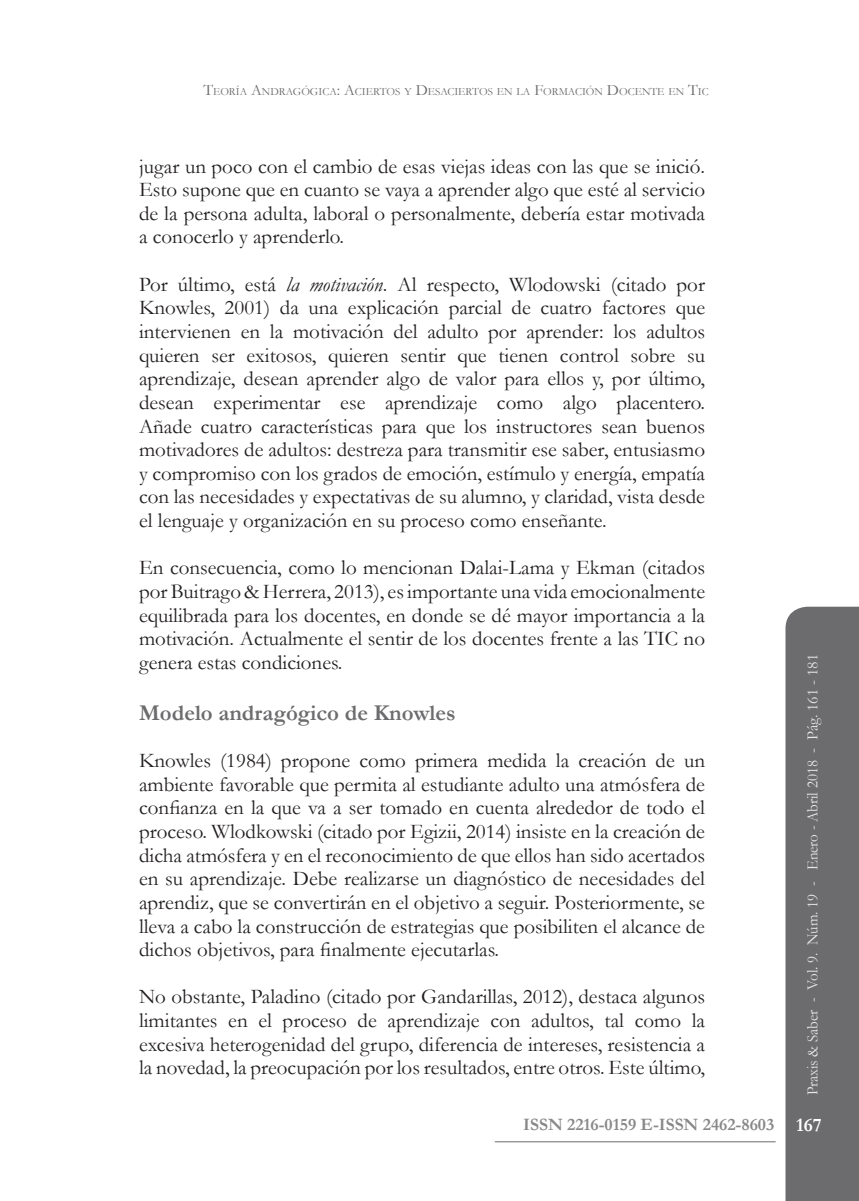
<style>
.page{position:relative;width:859px;height:1201px;background:#fff}
.page>*{position:absolute;margin:0;border:0;box-sizing:border-box;transform-origin:0 0}
.t1{font:700 22.75px "Garamond";color:#6c6c6e}
.t2{font:21px/23.6px "Garamond";color:#231f20;text-align:justify}
.t3{font:700 19.25px "Garamond";color:#fff}
.t4{font:700 17.5px "Garamond";color:#888}
.t5{font:15.75px "Garamond";color:#e6e7e9;scale:.95 1}
.t6{font:11.03px "Garamond";color:#6c6c6e}
.s1{font-size:15.75px}
.s2{font-style:italic}
</style>
<div class="page">
<div style="left:785px;top:606px;width:73px;height:594px;background:#6c6c6e"></div>
<hr style="left:494px;top:1141px;width:281px;height:1px;background:#6c6c6e">
<p class="t6" style="left:203px;top:84px;width:506px"><span class="s1">T</span>EORÍA <span class="s1">A</span>NDRAGÓGICA<span class="s1">: A</span>CIERTOS Y <span class="s1">D</span>ESACIERTOS EN LA <span class="s1">F</span>ORMACIÓN <span class="s1">D</span>OCENTE EN <span class="s1">T</span>IC</p>
<p class="t2" style="left:139px;top:154px;width:567px">jugar un poco con el cambio de esas viejas ideas con las que se inició.<br>Esto supone que en cuanto se vaya a aprender algo que esté al servicio de la persona adulta, laboral o personalmente, debería estar motivada a conocerlo y aprenderlo.</p>
<p class="t2" style="left:139px;top:272px;width:567px">Por último, está <span class="s2">la motivación</span>. Al respecto, Wlodowski (citado por Knowles, 2001) da una explicación parcial de cuatro factores que intervienen en la motivación del adulto por aprender: los adultos quieren ser exitosos, quieren sentir que tienen control sobre su aprendizaje, desean aprender algo de valor para ellos y, por último, desean experimentar ese aprendizaje como algo placentero.<br>Añade cuatro características para que los instructores sean buenos motivadores de adultos: destreza para transmitir ese saber, entusiasmo y compromiso con los grados de emoción, estímulo y energía, empatía con las necesidades y expectativas de su alumno, y claridad, vista desde el lenguaje y organización en su proceso como enseñante.</p>
<p class="t2" style="left:139px;top:555px;width:567px">En consecuencia, como lo mencionan Dalai-Lama y Ekman (citados por Buitrago &amp; Herrera, 2013), es importante una vida emocionalmente equilibrada para los docentes, en donde se dé mayor importancia a la motivación. Actualmente el sentir de los docentes frente a las TIC no genera estas condiciones.</p>
<p class="t1" style="left:139px;top:697px;width:318px">Modelo andragógico de Knowles</p>
<p class="t2" style="left:139px;top:748px;width:567px">Knowles (1984) propone como primera medida la creación de un ambiente favorable que permita al estudiante adulto una atmósfera de confianza en la que va a ser tomado en cuenta alrededor de todo el proceso. Wlodkowski (citado por Egizii, 2014) insiste en la creación de dicha atmósfera y en el reconocimiento de que ellos han sido acertados en su aprendizaje. Debe realizarse un diagnóstico de necesidades del aprendiz, que se convertirán en el objetivo a seguir. Posteriormente, se lleva a cabo la construcción de estrategias que posibiliten el alcance de dichos objetivos, para finalmente ejecutarlas.</p>
<p class="t2" style="left:139px;top:984px;width:567px">No obstante, Paladino (citado por Gandarillas, 2012), destaca algunos limitantes en el proceso de aprendizaje con adultos, tal como la excesiva heterogenidad del grupo, diferencia de intereses, resistencia a la novedad, la preocupación por los resultados, entre otros. Este último,</p>
<p class="t4" style="left:523px;top:1112px;width:252px">ISSN 2216-0159 E-ISSN 2462-8603</p>
<p class="t5" style="left:801px;top:1095px;width:466px;rotate:-90deg">Praxis &amp; Saber - Vol. 9. Núm. 19 - Enero - Abril 2018 - Pág. 161 - 181</p>
<p class="t3" style="left:795px;top:1112px;width:27px">167</p>
</div>
